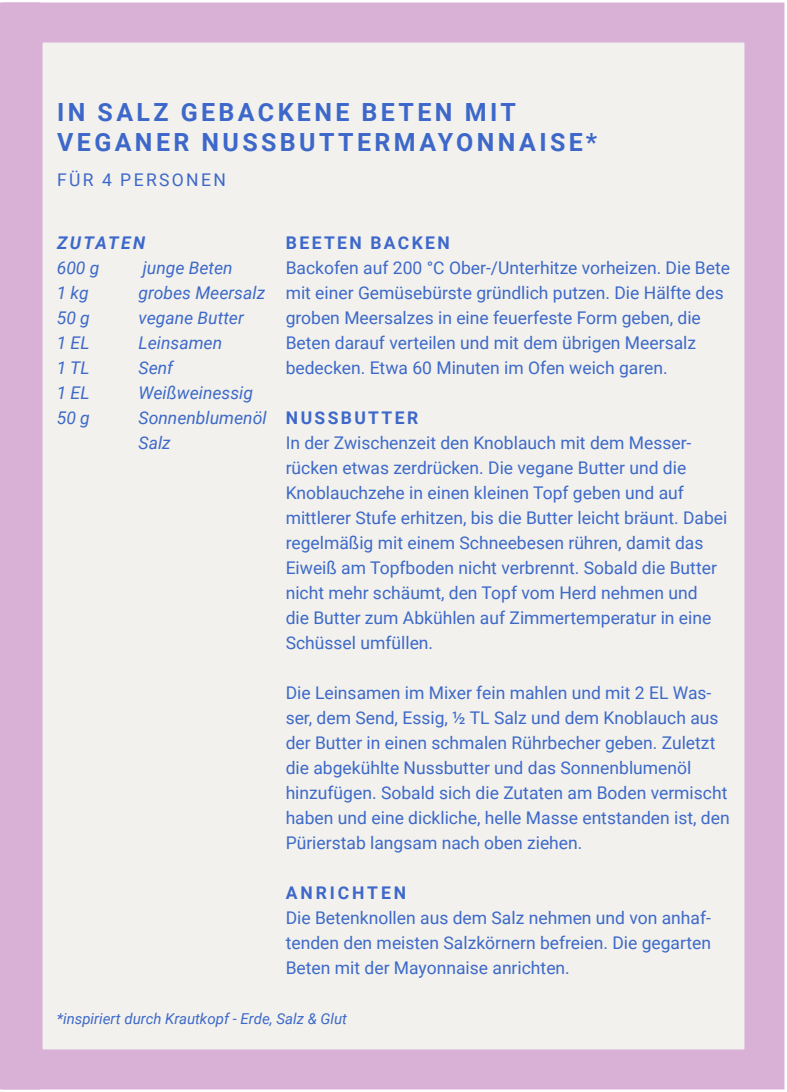
<style>
.page{position:relative;width:787px;height:1092px;background:#fff}
.page>*{position:absolute;margin:0;border:0;box-sizing:border-box;transform-origin:0 0}
.t1{font:700 25px/30px "Roboto";letter-spacing:.135em;color:#3d68ca}
.t2{font:17.5px/25px "Roboto";color:#3d69c9}
.t3{font:italic 17.5px/25px "Roboto";color:#3d69c9}
.t4{font:700 17.5px "Roboto";letter-spacing:.135em;color:#3d68ca}
.t5{font:17.5px "Roboto";letter-spacing:.135em;color:#3d68ca}
.t6{font:700 17.5px "Roboto";letter-spacing:.165em;color:#3d68ca}
.t7{font:italic 700 17.5px "Roboto";letter-spacing:.135em;color:#3d68ca}
.t8{font:italic 15px "Roboto";color:#3d69c9}
</style>
<div class="page">
<div style="left:3px;top:3px;width:781px;height:1086px;background:#f2f1ed;border:40px solid #d9b1d7"></div>
<div style="left:0;top:3px;width:40px;height:1086px;background:#d9b1d7"></div>
<h1 class="t1" style="left:57px;top:98px;width:541px">IN SALZ GEBACKENE BETEN MIT<br>VEGANER NUSSBUTTERMAYONNAISE*</h1>
<p class="t5" style="left:57px;top:170px;width:170px">FÜR 4 PERSONEN</p>
<p class="t7" style="left:57px;top:233px;width:90px">ZUTATEN</p>
<p class="t3" style="left:57px;top:255px;width:44px">600 g<br>1 kg<br>50 g<br>1 EL<br>1 TL<br>1 EL<br>50 g</p>
<p class="t3" style="left:138px;top:255px;width:130px">junge Beten grobes Meersalz vegane Butter<br>Leinsamen<br>Senf<br>Weißweinessig<br>Sonnenblumenöl<br>Salz</p>
<p class="t4" style="left:286px;top:233px;width:165px">BEETEN BACKEN</p>
<p class="t2" style="left:286px;top:255px;width:446px">Backofen auf 200 °C Ober-/Unterhitze vorheizen. Die Bete mit einer Gemüsebürste gründlich putzen. Die Hälfte des groben Meersalzes in eine feuerfeste Form geben, die Beten darauf verteilen und mit dem übrigen Meersalz bedecken. Etwa 60 Minuten im Ofen weich garen.</p>
<p class="t4" style="left:286px;top:408px;width:134px">NUSSBUTTER</p>
<p class="t2" style="left:286px;top:430px;width:443px">In der Zwischenzeit den Knoblauch mit dem Messer&shy;rücken etwas zerdrücken. Die vegane Butter und die Knoblauchzehe in einen kleinen Topf geben und auf mittlerer Stufe erhitzen, bis die Butter leicht bräunt. Dabei regelmäßig mit einem Schneebesen rühren, damit das Eiweiß am Topfboden nicht verbrennt. Sobald die Butter nicht mehr schäumt, den Topf vom Herd nehmen und<br>die Butter zum Abkühlen auf Zimmertemperatur in eine Schüssel umfüllen.</p>
<p class="t2" style="left:286px;top:680px;width:445px">Die Leinsamen im Mixer fein mahlen und mit 2 EL Was&shy;ser, dem Send, Essig, ½ TL Salz und dem Knoblauch aus der Butter in einen schmalen Rührbecher geben. Zuletzt die abgekühlte Nussbutter und das Sonnenblumenöl hinzufügen. Sobald sich die Zutaten am Boden vermischt haben und eine dickliche, helle Masse entstanden ist, den Pürierstab langsam nach oben ziehen.</p>
<p class="t6" style="left:286px;top:883px;width:122px">ANRICHTEN</p>
<p class="t2" style="left:286px;top:905px;width:427px;text-align:justify">Die Betenknollen aus dem Salz nehmen und von anhaf&shy;tenden den meisten Salzkörnern befreien. Die gegarten Beten mit der Mayonnaise anrichten.</p>
<p class="t8" style="left:57px;top:1010px;width:292px">*inspiriert durch Krautkopf - Erde, Salz &amp; Glut</p>
</div>
